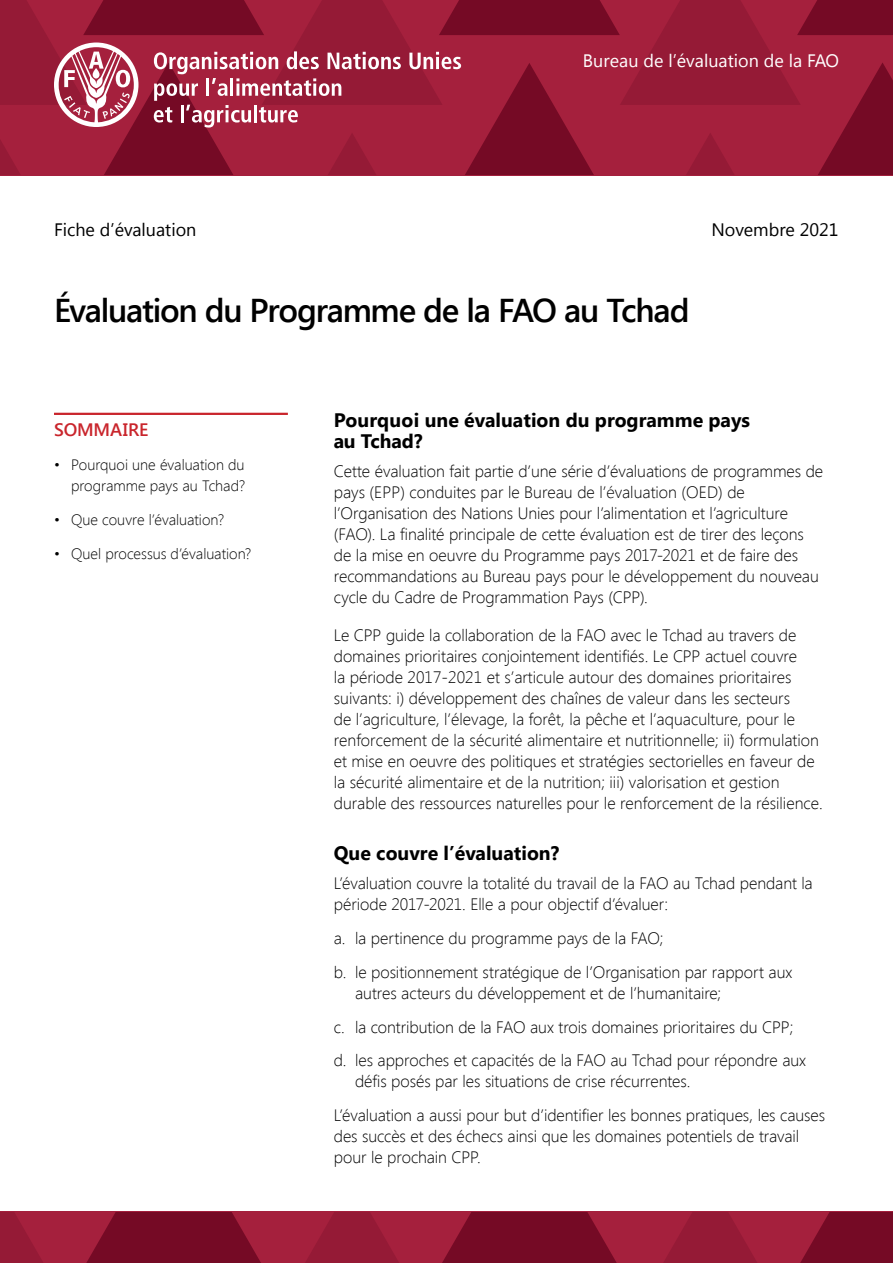
<style>
.page{position:relative;width:893px;height:1263px;background:#fff}
.page>*{position:absolute;margin:0;border:0;box-sizing:border-box;transform-origin:0 0}
.t1{font:600 33px "Segoe UI";letter-spacing:-.04em;color:#000}
.txt{font:700 19.5px/21px "Segoe UI";color:#000}
.t2{font:18px "Segoe UI";color:#000}
.t3{font:18px "Segoe UI";color:#fff}
.t4{font:600 18px "Segoe UI";letter-spacing:-.005em;color:#c9252c}
.txt-2{font:300 16.5px/21px "Segoe UI";color:#000}
.bullet{font:300 16.5px/21px "Segoe UI";letter-spacing:-.005em;color:#000}
.t5{font:300 15px/21px "Segoe UI";color:#000;text-align:right}
</style>
<div class="page">
<hr style="left:54px;top:413px;width:234px;height:2px;background:#c9252c">
<svg style="left:0;top:0;width:893px;height:175px;background:#9b233e"></svg>
<div style="left:0;top:1212px;width:893px;height:51px;background:#a5203d"></div>
<svg style="left:86px;top:1212px;width:175px;height:51px"></svg>
<svg style="left:442px;top:1212px;width:175px;height:51px"></svg>
<svg style="left:305px;top:1212px;width:94px;height:51px"></svg>
<svg style="left:0;top:1212px;width:43px;height:51px"></svg>
<svg style="left:800px;top:1212px;width:93px;height:51px"></svg>
<svg style="left:664px;top:1212px;width:93px;height:51px"></svg>
<p class="t3" style="left:583px;top:48px;width:257px">Bureau de l’évaluation de la FAO</p>
<p class="t2" style="left:54px;top:217px;width:144px">Fiche d’évaluation</p>
<p class="t2" style="left:711px;top:217px;width:129px">Novembre 2021</p>
<p class="t1" style="left:54px;top:287px;width:637px">Évaluation du Programme de la FAO au Tchad</p>
<p class="t4" style="left:54px;top:417px;width:96px">SOMMAIRE</p>
<p class="t5" style="left:54px;top:454px;width:193px">• Pourquoi une évaluation du programme pays au Tchad?</p>
<p class="t5" style="left:54px;top:508px;width:172px">• Que couvre l’évaluation?</p>
<p class="t5" style="left:54px;top:542px;width:199px">• Quel processus d’évaluation?</p>
<p class="txt" style="left:334px;top:408px;width:418px">Pourquoi une évaluation du programme pays au Tchad?</p>
<p class="txt-2" style="left:334px;top:460px;width:491px">Cette évaluation fait partie d’une série d’évaluations de programmes de pays (EPP) conduites par le Bureau de l’évaluation (OED) de l’Organisation des Nations Unies pour l’alimentation et l’agriculture (FAO). La finalité principale de cette évaluation est de tirer des leçons de la mise en oeuvre du Programme pays 2017-2021 et de faire des recommandations au Bureau pays pour le développement du nouveau cycle du Cadre de Programmation Pays (CPP).</p>
<p class="txt-2" style="left:334px;top:624px;width:490px">Le CPP guide la collaboration de la FAO avec le Tchad au travers de domaines prioritaires conjointement identifiés. Le CPP actuel couvre<br>la période 2017-2021 et s’articule autour des domaines prioritaires suivants: i) développement des chaînes de valeur dans les secteurs<br>de l’agriculture, l’élevage, la forêt, la pêche et l’aquaculture, pour le renforcement de la sécurité alimentaire et nutritionnelle; ii) formulation et mise en oeuvre des politiques et stratégies sectorielles en faveur de la sécurité alimentaire et de la nutrition; iii) valorisation et gestion durable des ressources naturelles pour le renforcement de la résilience.</p>
<p class="txt" style="left:334px;top:841px;width:227px">Que couvre l’évaluation?</p>
<p class="txt-2" style="left:334px;top:872px;width:480px">L’évaluation couvre la totalité du travail de la FAO au Tchad pendant la période 2017-2021. Elle a pour objectif d’évaluer:</p>
<p class="bullet" style="left:334px;top:927px;width:331px">a. la pertinence du programme pays de la FAO;</p>
<p class="bullet" style="left:355px;top:961px;width:439px;text-indent:-21px">b. le positionnement stratégique de l’Organisation par rapport aux autres acteurs du développement et de l’humanitaire;</p>
<p class="bullet" style="left:334px;top:1016px;width:461px">c. la contribution de la FAO aux trois domaines prioritaires du CPP;</p>
<p class="bullet" style="left:355px;top:1049px;width:453px;text-indent:-21px">d. les approches et capacités de la FAO au Tchad pour répondre aux défis posés par les situations de crise récurrentes.</p>
<p class="txt-2" style="left:334px;top:1104px;width:493px">L’évaluation a aussi pour but d’identifier les bonnes pratiques, les causes des succès et des échecs ainsi que les domaines potentiels de travail pour le prochain CPP.</p>
</div>
